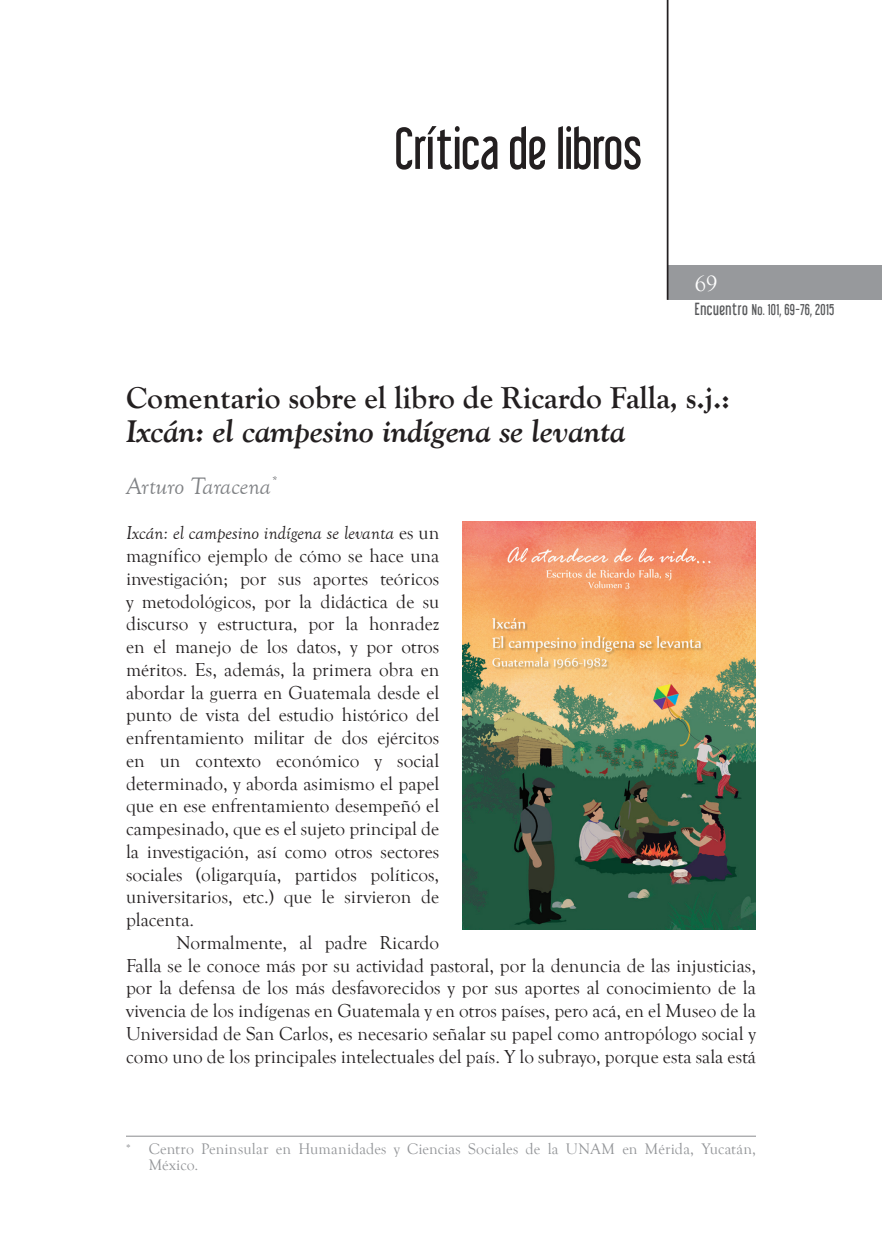
<style>
.page{position:relative;width:882px;height:1260px;background:#fff}
.page>*{position:absolute;margin:0;border:0;box-sizing:border-box;transform-origin:0 0}
.t1{font:52.5px "Libel Suit";color:#231f20}
.t2{font:700 31.5px "Goudy Old Style T";color:#231f20}
.t3{font:italic 700 31.5px "Goudy Old Style";color:#231f20}
.t4{font:italic 24.5px "Goudy Old Style T";color:#808285}
.t5{font:22.75px "Goudy Old Style T";color:#fff}
.t6{font:19.25px/22.8px "Goudy Old Style T";color:#231f20;text-align:justify}
.t7{font:15.75px/15.8px "Goudy Old Style T";letter-spacing:.01em;color:#939598}
.t8{font:14px "Libel Suit";letter-spacing:.02em;color:#57585a}
.s1{font-size:15.75px}
.s2{font-style:italic}
</style>
<div class="page">
<hr style="left:126px;top:1136px;width:630px;height:1px;background:#8a8c8f">
<div style="left:668px;top:265px;width:214px;height:35px;background:#97999c"></div>
<hr style="left:667px;top:0;width:1px;height:300px;background:#231f20">
<img style="left:463px;top:521px;width:293px;height:408px">
<h1 class="t1" style="left:395px;top:117px;width:249px">Crítica de libros</h1>
<p class="t5" style="left:695px;top:271px;width:24px">69</p>
<p class="t8" style="left:695px;top:301px;width:141px"><span class="s1">Encuentro</span> No. 101, 69-76, 2015</p>
<h2 class="t2" style="left:126px;top:380px;width:605px">Comentario sobre el libro de Ricardo Falla, s.j.:</h2>
<h2 class="t3" style="left:126px;top:411px;width:501px">Ixcán: el campesino indígena se levanta</h2>
<p class="t4" style="left:126px;top:473px;width:154px">Arturo Taracena<sup>*</sup></p>
<p class="t6" style="left:126px;top:522px;width:315px"><span class="s2">Ixcán: el campesino indígena se levanta</span> es un magnífico ejemplo de cómo se hace una investigación; por sus aportes teóricos y metodológicos, por la didáctica de su discurso y estructura, por la honradez en el manejo de los datos, y por otros méritos. Es, además, la primera obra en abordar la guerra en Guatemala desde el punto de vista del estudio histórico del enfrentamiento militar de dos ejércitos en un contexto económico y social determinado, y aborda asimismo el papel que en ese enfrentamiento desempeñó el campesinado, que es el sujeto principal de la investigación, así como otros sectores sociales (oligarquía, partidos políticos, universitarios, etc.) que le sirvieron de placenta.</p>
<p class="t6" style="left:126px;top:932px;width:632px;text-align:left;text-indent:50px">Normalmente, al padre Ricardo<br>Falla se le conoce más por su actividad pastoral, por la denuncia de las injusticias, por la defensa de los más desfavorecidos y por sus aportes al conocimiento de la vivencia de los indígenas en Guatemala y en otros países, pero acá, en el Museo de la Universidad de San Carlos, es necesario señalar su papel como antropólogo social y como uno de los principales intelectuales del país. Y lo subrayo, porque esta sala está</p>
<p class="t7" style="left:149px;top:1142px;width:609px;text-indent:-23px">∗ Centro Peninsular en Humanidades y Ciencias Sociales de la UNAM en Mérida, Yucatán,<br>México.</p>
</div>
